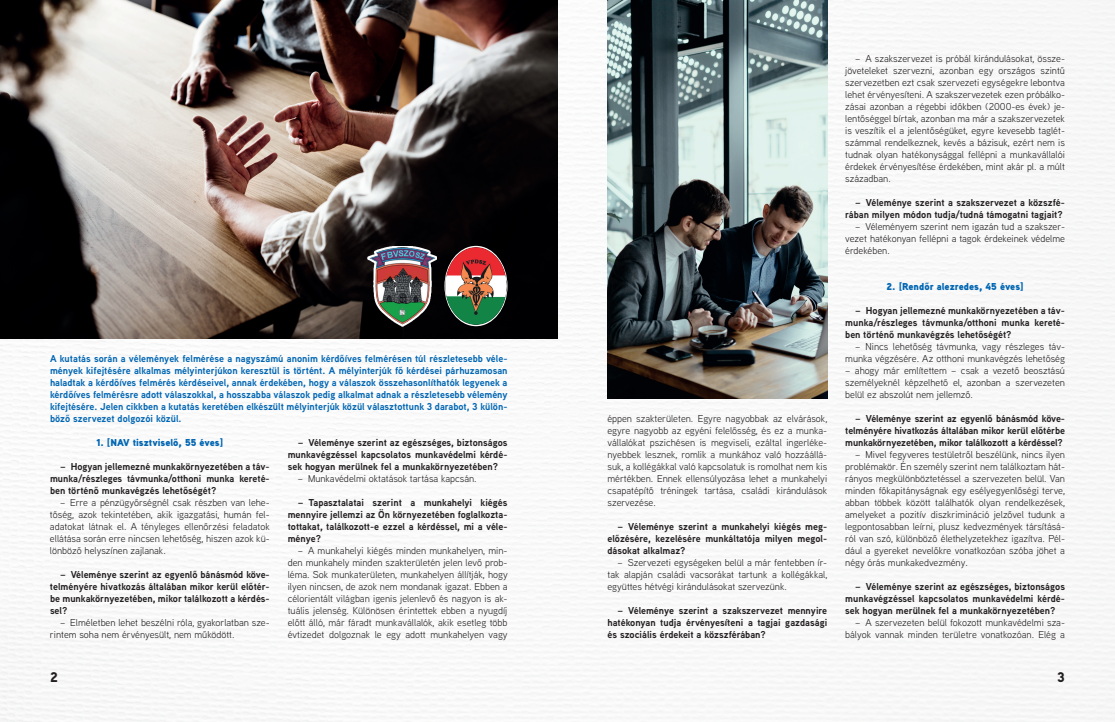
<style>
.page{position:relative;width:1115px;height:722px;background:#fff}
.page>*{position:absolute;margin:0;border:0;box-sizing:border-box;transform-origin:0 0}
.t1{font:900 14px "Aaux Next";color:#231f20}
.t2{font:10px/12px "Aaux Next";color:#231f20;text-align:justify}
.t3{font:700 10px/12px "Aaux Next";color:#231f20;text-align:justify}
.t4{font:700 10px/12px "Aaux Next";color:#0166b3;text-align:justify}
.t5{font:900 10px "Aaux Next";color:#0166b3}
</style>
<div class="page">
<img style="left:0;top:0;width:1115px;height:722px">
<img style="left:0;top:0;width:558px;height:338px">
<img style="left:608px;top:0;width:219px;height:398px">
<svg style="left:444px;top:246px;width:64px;height:80px"></svg>
<img style="left:446px;top:247px;width:60px;height:77px">
<svg style="left:368px;top:246px;width:69px;height:80px"></svg>
<img style="left:369px;top:247px;width:67px;height:77px">
<p class="t4" style="left:50px;top:352px;width:459px">A kutatás során a vélemények felmérése a nagyszámú anonim kérdőíves felmérésen túl részletesebb véle&shy;mények kifejtésére alkalmas mélyinterjúkon keresztül is történt. A mélyinterjúk fő kérdései párhuzamosan haladtak a kérdőíves felmérés kérdéseivel, annak érdekében, hogy a válaszok összehasonlíthatók legyenek a kérdőíves felmérésre adott válaszokkal, a hosszabba válaszok pedig alkalmat adnak a részletesebb vélemény kifejtésére. Jelen cikkben a kutatás keretében elkészült mélyinterjúk közül választottunk 3 darabot, 3 külön&shy;böző szervezet dolgozói közül.</p>
<p class="t5" style="left:96px;top:435px;width:128px">1. [NAV tisztviselő, 55 éves]</p>
<p class="t3" style="left:50px;top:460px;width:221px;text-indent:10px">– Hogyan jellemezné munkakörnyezetében a táv&shy;munka/részleges távmunka/otthoni munka kereté&shy;ben történő munkavégzés lehetőségét?</p>
<p class="t2" style="left:50px;top:496px;width:221px;text-indent:10px">– Erre a pénzügyőrségnél csak részben van lehe&shy;tőség, azok tekintetében, akik igazgatási, humán fel&shy;adatokat látnak el. A tényleges ellenőrzési feladatok ellátása során erre nincsen lehetőség, hiszen azok kü&shy;lönböző helyszínen zajlanak.</p>
<p class="t3" style="left:50px;top:568px;width:221px;text-indent:10px">– Véleménye szerint az egyenlő bánásmód köve&shy;telményére hivatkozás általában mikor kerül előtér&shy;be munkakörnyezetében, mikor találkozott a kérdés&shy;sel?</p>
<p class="t2" style="left:50px;top:616px;width:221px;text-indent:10px">– Elméletben lehet beszélni róla, gyakorlatban sze&shy;rintem soha nem érvényesült, nem működött.</p>
<p class="t3" style="left:288px;top:436px;width:221px;text-indent:10px">– Véleménye szerint az egészséges, biztonságos munkavégzéssel kapcsolatos munkavédelmi kérdé&shy;sek hogyan merülnek fel a munkakörnyezetében?</p>
<p class="t2" style="left:298px;top:472px;width:180px">– Munkavédelmi oktatások tartása kapcsán.</p>
<p class="t3" style="left:288px;top:496px;width:221px;text-indent:10px">– Tapasztalatai szerint a munkahelyi kiégés mennyire jellemzi az Ön környezetében foglalkozta&shy;tottakat, találkozott-e ezzel a kérdéssel, mi a véle&shy;ménye?</p>
<p class="t2" style="left:288px;top:544px;width:221px;text-indent:10px">– A munkahelyi kiégés minden munkahelyen, min&shy;den munkahely minden szakterületén jelen levő prob&shy;léma. Sok munkaterületen, munkahelyen állítják, hogy ilyen nincsen, de azok nem mondanak igazat. Ebben a célorientált világban igenis jelenlevő és nagyon is ak&shy;tuális jelenség. Különösen érintettek ebben a nyugdíj előtt álló, már fáradt munkavállalók, akik esetleg több évtizedet dolgoznak le egy adott munkahelyen vagy</p>
<p class="t2" style="left:607px;top:412px;width:221px">éppen szakterületen. Egyre nagyobbak az elvárások, egyre nagyobb az egyéni felelősség, és ez a munka&shy;vállalókat pszichésen is megviseli, ezáltal ingerléke&shy;nyebbek lesznek, romlik a munkához való hozzáállá&shy;suk, a kollégákkal való kapcsolatuk is romolhat nem kis mértékben. Ennek ellensúlyozása lehet a munkahelyi csapatépítő tréningek tartása, családi kirándulások szervezése.</p>
<p class="t3" style="left:607px;top:520px;width:221px;text-indent:10px">– Véleménye szerint a munkahelyi kiégés meg&shy;előzésére, kezelésére munkáltatója milyen megol&shy;dásokat alkalmaz?</p>
<p class="t2" style="left:607px;top:556px;width:221px;text-indent:10px">– Szervezeti egységeken belül a már fentebben ír&shy;tak alapján családi vacsorákat tartunk a kollégákkal, együttes hétvégi kirándulásokat szervezünk.</p>
<p class="t3" style="left:607px;top:604px;width:221px;text-indent:10px">– Véleménye szerint a szakszervezet mennyire hatékonyan tudja érvényesíteni a tagjai gazdasági és szociális érdekeit a közszférában?</p>
<p class="t2" style="left:845px;top:52px;width:221px;text-indent:10px">– A szakszervezet is próbál kirándulásokat, össze&shy;jöveteleket szervezni, azonban egy országos szintű szervezetben ezt csak szervezeti egységekre lebontva lehet érvényesíteni. A szakszervezetek ezen próbálko&shy;zásai azonban a régebbi időkben (2000-es évek) je&shy;lentőséggel bírtak, azonban ma már a szakszervezetek is veszítik el a jelentőségüket, egyre kevesebb taglét&shy;számmal rendelkeznek, kevés a bázisuk, ezért nem is tudnak olyan hatékonysággal fellépni a munkavállalói érdekek érvényesítése érdekében, mint akár pl. a múlt században.</p>
<p class="t3" style="left:845px;top:196px;width:221px;text-align:right">– Véleménye szerint a szakszervezet a közszfé&shy;rában milyen módon tudja/tudná támogatni tagjait?</p>
<p class="t2" style="left:845px;top:220px;width:221px;text-indent:10px">– Véleményem szerint nem igazán tud a szakszer&shy;vezet hatékonyan fellépni a tagok érdekeinek védelme érdekében.</p>
<p class="t5" style="left:886px;top:279px;width:139px">2. [Rendőr alezredes, 45 éves]</p>
<p class="t3" style="left:845px;top:304px;width:221px;text-indent:10px">– Hogyan jellemezné munkakörnyezetében a táv&shy;munka/részleges távmunka/otthoni munka kereté&shy;ben történő munkavégzés lehetőségét?</p>
<p class="t2" style="left:845px;top:340px;width:221px;text-align:right">– Nincs lehetőség távmunka, vagy részleges táv&shy;munka végzésére. Az otthoni munkavégzés lehetőség</p>
<p class="t2" style="left:845px;top:364px;width:221px">– ahogy már említettem – csak a vezető beosztású személyeknél képzelhető el, azonban a szervezeten belül ez abszolút nem jellemző.</p>
<p class="t3" style="left:845px;top:412px;width:221px;text-indent:10px">– Véleménye szerint az egyenlő bánásmód köve&shy;telményére hivatkozás általában mikor kerül előtérbe munkakörnyezetében, mikor találkozott a kérdéssel?</p>
<p class="t2" style="left:845px;top:448px;width:221px;text-indent:10px">– Mivel fegyveres testületről beszélünk, nincs ilyen problémakör. Én személy szerint nem találkoztam hát&shy;rányos megkülönböztetéssel a szervezeten belül. Van minden főkapitányságnak egy esélyegyenlőségi terve, abban többek között találhatók olyan rendelkezések, amelyeket a pozitív diszkrimináció jelzővel tudunk a legpontosabban leírni, plusz kedvezmények társításá&shy;ról van szó, különböző élethelyzetekhez igazítva. Pél&shy;dául a gyereket nevelőkre vonatkozóan szóba jöhet a négy órás munkakedvezmény.</p>
<p class="t3" style="left:845px;top:580px;width:221px;text-indent:10px">– Véleménye szerint az egészséges, biztonságos munkavégzéssel kapcsolatos munkavédelmi kérdé&shy;sek hogyan merülnek fel a munkakörnyezetében?</p>
<p class="t2" style="left:845px;top:616px;width:221px;text-align:right">– A szervezeten belül fokozott munkavédelmi sza&shy;bályok vannak minden területre vonatkozóan. Elég a</p>
<h1 class="t1" style="left:50px;top:666px;width:9px">2</h1>
<h1 class="t1" style="left:1057px;top:666px;width:9px">3</h1>
</div>
